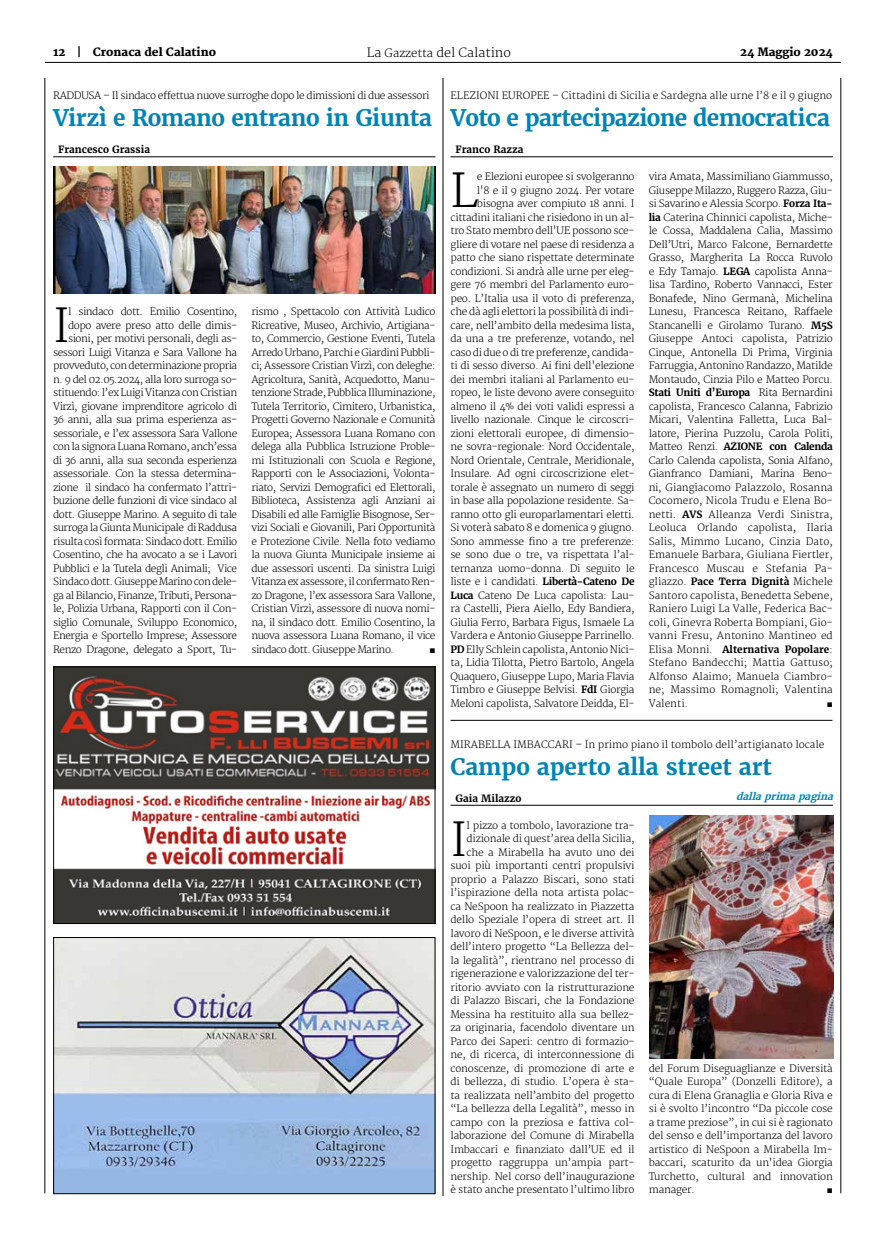
<style>
.page{position:relative;width:886px;height:1241px;background:#fff}
.page>*{position:absolute;margin:0;border:0;box-sizing:border-box;transform-origin:0 0}
.t1{font:300 45.62px "Merriweather";color:#000}
.t2{font:700 22.75px "Merriweather";letter-spacing:-.02em;color:#0083b2}
.t3{font:300 12.5px "Merriweather";color:#000}
.t4{font:800 11.25px "Merriweather";color:#000}
.t5{font:300 10px/13.5px "Merriweather";letter-spacing:-.03em;color:#000;text-align:right}
.t6{font:300 10px "Merriweather";color:#000}
.t7{font:700 10px "Merriweather";color:#000}
.t8{font:italic 700 10px "Merriweather";color:#0083b2}
.t9{font:10px "Arial";color:#000}
.s1{font-weight:700}
.s2{font-size:11.25px}
</style>
<div class="page">
<hr style="left:45px;top:62px;width:796px;height:1px;background:#000">
<hr style="left:45px;top:78px;width:1px;height:1115px;background:#000">
<hr style="left:840px;top:78px;width:1px;height:1115px;background:#000">
<hr style="left:443px;top:78px;width:1px;height:1117px;background:#000">
<img style="left:55px;top:938px;width:378px;height:253px">
<div style="left:53px;top:936px;width:382px;height:257px;border:1px solid #000"></div>
<img style="left:55px;top:668px;width:378px;height:253px">
<div style="left:53px;top:666px;width:382px;height:257px;border:1px solid #000"></div>
<hr style="left:450px;top:156px;width:383px;height:1px;background:#000">
<hr style="left:53px;top:156px;width:382px;height:1px;background:#000">
<img style="left:53px;top:166px;width:382px;height:128px">
<hr style="left:450px;top:804px;width:383px;height:1px;background:#000">
<img style="left:649px;top:815px;width:184px;height:243px">
<hr style="left:450px;top:720px;width:382px;height:1px;background:#000">
<p class="t4" style="left:53px;top:45px;width:164px">12 <span class="s1">|</span> Cronaca del Calatino</p>
<p class="t3" style="left:367px;top:45px;width:146px">La <span class="s2">Gazzetta</span> del Calatino</p>
<p class="t4" style="left:740px;top:45px;width:94px">24 Maggio 2024</p>
<p class="t5" style="left:53px;top:89px;width:378px">RADDUSA – Il sindaco effettua nuove surroghe dopo le dimissioni di due assessori</p>
<h2 class="t2" style="left:53px;top:103px;width:380px">Virzì e Romano entrano in Giunta</h2>
<p class="t7" style="left:58px;top:143px;width:93px">Francesco Grassia</p>
<p class="t5" style="left:53px;top:305px;width:186px">l sindaco dott. Emilio Cosentino, dopo avere preso atto delle dimis&shy;sioni, per motivi personali, degli as&shy;sessori Luigi Vitanza e Sara Vallone ha provveduto, con determinazione propria n. 9 del 02.05.2024, alla loro surroga so&shy;stituendo: l’ex Luigi Vitanza con Cristian Virzì, giovane imprenditore agricolo di 36 anni, alla sua prima esperienza as&shy;sessoriale, e l’ex assessora Sara Vallone con la signora Luana Romano, anch’essa di 36 anni, alla sua seconda esperienza assessoriale. Con la stessa determina&shy;zione il sindaco ha confermato l’attri&shy;buzione delle funzioni di vice sindaco al dott. Giuseppe Marino. A seguito di tale surroga la Giunta Municipale di Raddusa risulta così formata: Sindaco dott. Emilio Cosentino, che ha avocato a se i Lavori Pubblici e la Tutela degli Animali; Vice Sindaco dott. Giuseppe Marino con dele&shy;ga al Bilancio, Finanze, Tributi, Persona&shy;le, Polizia Urbana, Rapporti con il Con&shy;siglio Comunale, Sviluppo Economico, Energia e Sportello Imprese; Assessore Renzo Dragone, delegato a Sport, Tu-</p>
<p class="t5" style="left:251px;top:305px;width:186px;text-align:justify">rismo , Spettacolo con Attività Ludico Ricreative, Museo, Archivio, Artigiana&shy;to, Commercio, Gestione Eventi, Tutela Arredo Urbano, Parchi e Giardini Pubbli&shy;ci; Assessore Cristian Virzì, con deleghe:<br>Agricoltura, Sanità, Acquedotto, Manu&shy;tenzione Strade, Pubblica Illuminazione, Tutela Territorio, Cimitero, Urbanistica, Progetti Governo Nazionale e Comunità Europea; Assessora Luana Romano con delega alla Pubblica Istruzione Proble&shy;mi Istituzionali con Scuola e Regione, Rapporti con le Associazioni, Volonta&shy;riato, Servizi Demografici ed Elettorali, Biblioteca, Assistenza agli Anziani ai Disabili ed alle Famiglie Bisognose, Ser&shy;vizi Sociali e Giovanili, Pari Opportunità e Protezione Civile. Nella foto vediamo la nuova Giunta Municipale insieme ai due assessori uscenti. Da sinistra Luigi Vitanza ex assessore, il confermato Ren&shy;zo Dragone, l’ex assessora Sara Vallone, Cristian Virzì, assessore di nuova nomi&shy;na, il sindaco dott. Emilio Cosentino, la nuova assessora Luana Romano, il vice sindaco dott. Giuseppe Marino.</p>
<h1 class="t1" style="left:53px;top:299px;width:19px">I</h1>
<p class="t9" style="left:429px;top:642px;width:8px">■</p>
<p class="t6" style="left:450px;top:90px;width:383px">ELEZIONI EUROPEE – Cittadini di Sicilia e Sardegna alle urne l’8 e il 9 giugno</p>
<h2 class="t2" style="left:450px;top:103px;width:381px">Voto e partecipazione democratica</h2>
<p class="t7" style="left:455px;top:143px;width:69px">Franco Razza</p>
<h1 class="t1" style="left:450px;top:164px;width:29px">L</h1>
<p class="t5" style="left:450px;top:170px;width:186px">e Elezioni europee si svolgeranno<br>l'8 e il 9 giugno 2024. Per votare bisogna aver compiuto 18 anni. I cittadini italiani che risiedono in un al&shy;tro Stato membro dell'UE possono sce&shy;gliere di votare nel paese di residenza a patto che siano rispettate determinate condizioni. Si andrà alle urne per eleg&shy;gere 76 membri del Parlamento euro&shy;peo. L’Italia usa il voto di preferenza, che dà agli elettori la possibilità di indi&shy;care, nell’ambito della medesima lista, da una a tre preferenze, votando, nel caso di due o di tre preferenze, candida&shy;ti di sesso diverso. Ai fini dell'elezione dei membri italiani al Parlamento eu&shy;ropeo, le liste devono avere conseguito almeno il 4% dei voti validi espressi a livello nazionale. Cinque le circoscri&shy;zioni elettorali europee, di dimensio&shy;ne sovra-regionale: Nord Occidentale, Nord Orientale, Centrale, Meridionale, Insulare. Ad ogni circoscrizione elet&shy;torale è assegnato un numero di seggi in base alla popolazione residente. Sa&shy;ranno otto gli europarlamentari eletti.<br>Si voterà sabato 8 e domenica 9 giugno.<br>Sono ammesse fino a tre preferenze: se sono due o tre, va rispettata l’al&shy;ternanza uomo-donna. Di seguito le liste e i candidati. <span class="s1">Libertà-Cateno De Luca</span> Cateno De Luca capolista: Lau&shy;ra Castelli, Piera Aiello, Edy Bandiera, Giulia Ferro, Barbara Figus, Ismaele La Vardera e Antonio Giuseppe Parrinello.<br><span class="s1">PD</span> Elly Schlein capolista, Antonio Nici&shy;ta, Lidia Tilotta, Pietro Bartolo, Angela Quaquero, Giuseppe Lupo, Maria Flavia Timbro e Giuseppe Belvisi. <span class="s1">FdI</span> Giorgia Meloni capolista, Salvatore Deidda, El-</p>
<p class="t5" style="left:649px;top:170px;width:186px;text-align:justify">vira Amata, Massimiliano Giammusso, Giuseppe Milazzo, Ruggero Razza, Giu&shy;si Savarino e Alessia Scorpo. <span class="s1">Forza Ita&shy;lia</span> Caterina Chinnici capolista, Miche&shy;le Cossa, Maddalena Calia, Massimo Dell’Utri, Marco Falcone, Bernardette Grasso, Margherita La Rocca Ruvolo e Edy Tamajo. <span class="s1">LEGA</span> capolista Anna&shy;lisa Tardino, Roberto Vannacci, Ester Bonafede, Nino Germanà, Michelina Lunesu, Francesca Reitano, Raffaele Stancanelli e Girolamo Turano. <span class="s1">M5S </span>Giuseppe Antoci capolista, Patrizio Cinque, Antonella Di Prima, Virginia Farruggia, Antonino Randazzo, Matilde Montaudo, Cinzia Pilo e Matteo Porcu.<br><span class="s1">Stati Uniti d’Europa</span> Rita Bernardini capolista, Francesco Calanna, Fabrizio Micari, Valentina Falletta, Luca Bal&shy;latore, Pierina Puzzolu, Carola Politi, Matteo Renzi. <span class="s1">AZIONE con Calenda </span>Carlo Calenda capolista, Sonia Alfano, Gianfranco Damiani, Marina Beno&shy;ni, Giangiacomo Palazzolo, Rosanna Cocomero, Nicola Trudu e Elena Bo&shy;netti. <span class="s1">AVS</span> Alleanza Verdi Sinistra, Leoluca Orlando capolista, Ilaria Salis, Mimmo Lucano, Cinzia Dato, Emanuele Barbara, Giuliana Fiertler, Francesco Muscau e Stefania Pa&shy;gliazzo. <span class="s1">Pace Terra Dignità</span> Michele Santoro capolista, Benedetta Sebene, Raniero Luigi La Valle, Federica Bac&shy;coli, Ginevra Roberta Bompiani, Gio&shy;vanni Fresu, Antonino Mantineo ed Elisa Monni. <span class="s1">Alternativa Popolare</span>:<br>Stefano Bandecchi; Mattia Gattuso; Alfonso Alaimo; Manuela Ciambro&shy;ne; Massimo Romagnoli; Valentina Valenti.</p>
<p class="t9" style="left:827px;top:696px;width:8px">■</p>
<p class="t6" style="left:450px;top:738px;width:375px">MIRABELLA IMBACCARI – In primo piano il tombolo dell’artigianato locale</p>
<h2 class="t2" style="left:450px;top:751px;width:323px">Campo aperto alla street art</h2>
<p class="t8" style="left:736px;top:790px;width:102px">dallaprimapagina</p>
<p class="t7" style="left:455px;top:791px;width:68px">Gaia Milazzo</p>
<h1 class="t1" style="left:450px;top:812px;width:19px">I</h1>
<p class="t5" style="left:450px;top:818px;width:186px">l pizzo a tombolo, lavorazione tra&shy;dizionale di quest’area della Sicilia, che a Mirabella ha avuto uno dei suoi più importanti centri propulsivi proprio a Palazzo Biscari, sono stati l’ispirazione della nota artista polac&shy;ca NeSpoon ha realizzato in Piazzetta dello Speziale l’opera di street art. Il lavoro di NeSpoon, e le diverse attività dell’intero progetto “La Bellezza del&shy;la legalità”, rientrano nel processo di rigenerazione e valorizzazione del ter&shy;ritorio avviato con la ristrutturazione di Palazzo Biscari, che la Fondazione Messina ha restituito alla sua bellez&shy;za originaria, facendolo diventare un Parco dei Saperi: centro di formazio&shy;ne, di ricerca, di interconnessione di conoscenze, di promozione di arte e di bellezza, di studio. L’opera è sta&shy;ta realizzata nell’ambito del progetto “La bellezza della Legalità”, messo in campo con la preziosa e fattiva col&shy;laborazione del Comune di Mirabella Imbaccari e finanziato dall’UE ed il progetto raggruppa un’ampia part&shy;nership. Nel corso dell’inaugurazione è stato anche presentato l’ultimo libro</p>
<p class="t5" style="left:649px;top:1061px;width:186px;text-align:justify">del Forum Diseguaglianze e Diversità “Quale Europa” (Donzelli Editore), a cura di Elena Granaglia e Gloria Riva e si è svolto l’incontro “Da piccole cose a trame preziose”, in cui si è ragionato del senso e dell’importanza del lavoro artistico di NeSpoon a Mirabella Im&shy;baccari, scaturito da un’idea Giorgia Turchetto, cultural and innovation manager.</p>
<p class="t9" style="left:827px;top:1182px;width:8px">■</p>
</div>
